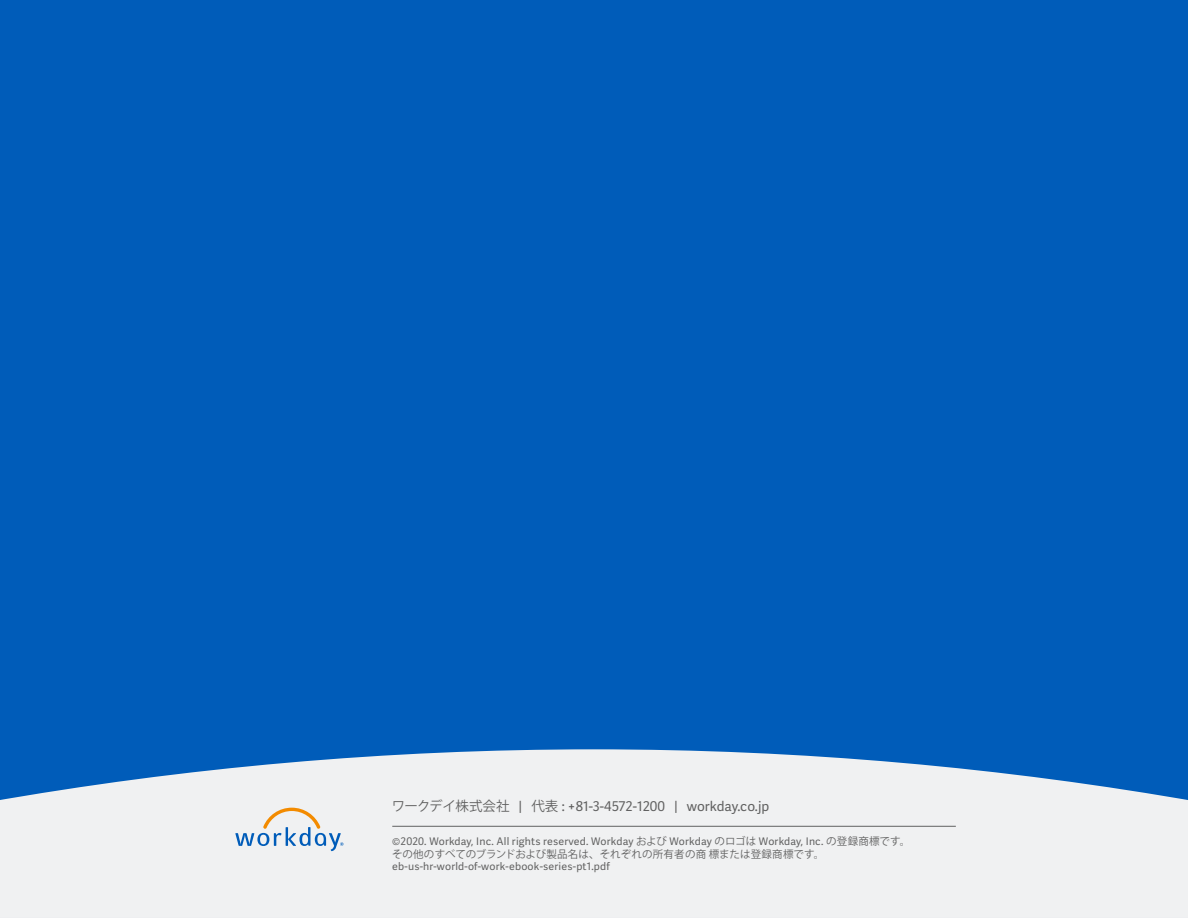
<style>
.page{position:relative;width:1188px;height:918px;background:#fff}
.page>*{position:absolute;margin:0;border:0;box-sizing:border-box;transform-origin:0 0}
.t1{font:13.5px "Workday Adelle Sans";letter-spacing:.005em;color:#616161}
.t2{font:10.5px "Workday Adelle Sans";letter-spacing:.02em;color:#616161}
.t3{font:10.5px "Koz Go Pro";letter-spacing:.02em;color:#616161}
.s1{font-family:"Koz Go Pro"}
</style>
<div class="page">
<div style="left:0;top:0;width:1188px;height:917px;background:#005cb9"></div>
<svg style="left:0;top:749px;width:1188px;height:169px;background:#d6e1eb"></svg>
<hr style="left:392px;top:826px;width:564px;height:1px;background:#616161">
<svg style="left:235px;top:808px;width:108px;height:43px;background:#d3d9de"></svg>
<p class="t1" style="left:392px;top:798px;width:379px"><span class="s1">ワークデイ株式会社</span> | <span class="s1">代表</span> : +81-3-4572-1200 | workday.co.jp</p>
<p class="t2" style="left:392px;top:835px;width:520px">©2020. Workday, Inc. All rights reserved. Workday <span class="s1">および</span> Workday <span class="s1">のロゴは</span> Workday, Inc. <span class="s1">の登録商標です。</span></p>
<p class="t3" style="left:392px;top:847px;width:434px">その他のすべてのブランドおよび製品名は、それぞれの所有者の商標または登録商標です。</p>
<p class="t2" style="left:392px;top:861px;width:219px">eb-us-hr-world-of-work-ebook-series-pt1.pdf</p>
</div>
